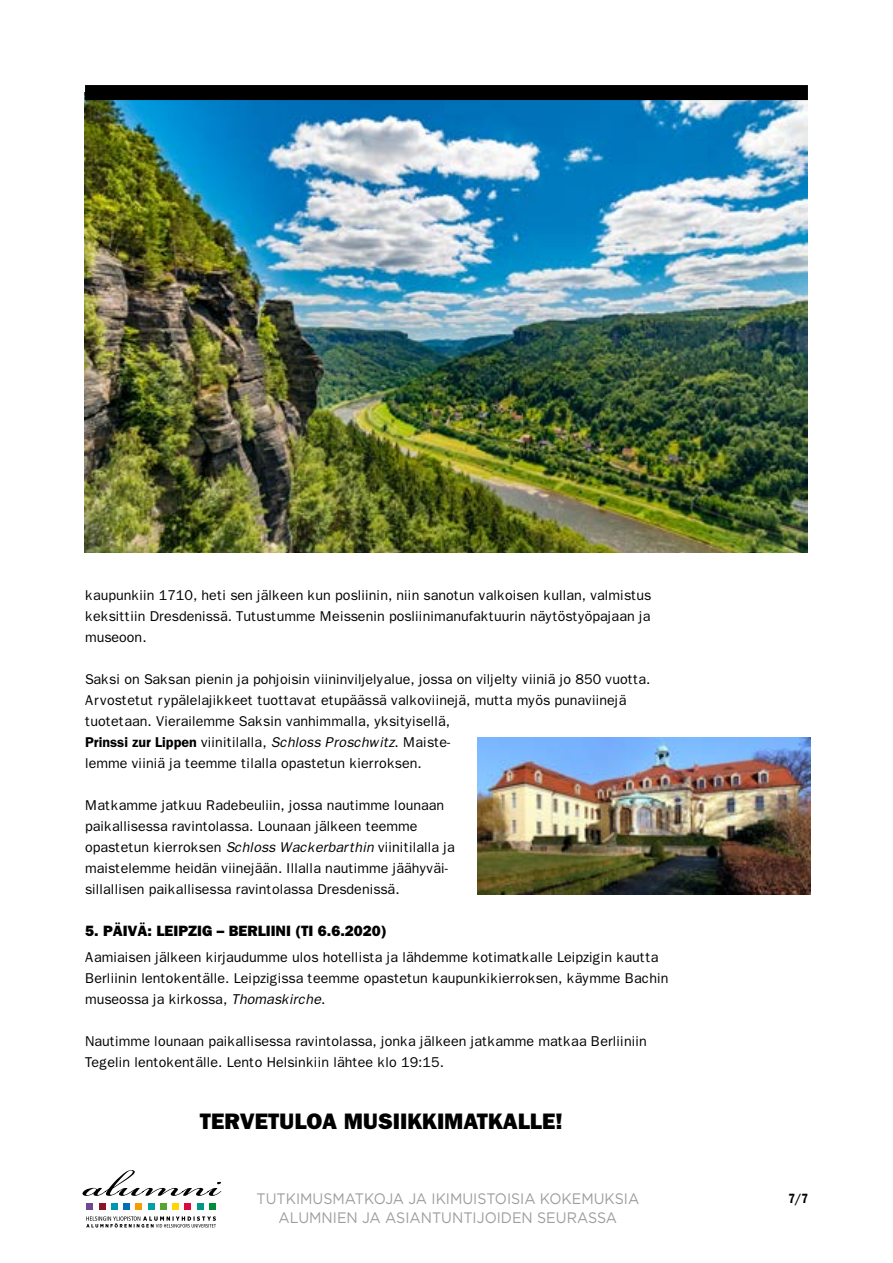
<style>
.page{position:relative;width:893px;height:1263px;background:#fff}
.page>*{position:absolute;margin:0;border:0;box-sizing:border-box;transform-origin:0 0}
.t1{font:800 22.5px "Franklin Gothic";color:#000}
.t2{font:15.15px "Gotham";color:#9d9d9c;scale:.94 1}
.t3{font:800 15px "Franklin Gothic";color:#000}
.t4{font:14.25px/21px "Franklin Gothic";color:#000}
.t5{font:600 13.5px "Franklin Gothic";color:#000;scale:.8 1}
.s1{font-weight:600}
.s2{font-style:italic}
</style>
<div class="page">
<svg style="left:82px;top:1170px;width:140px;height:26px"></svg>
<div style="left:86px;top:1203px;width:7px;height:7px;background:#6e4892"></div>
<div style="left:99px;top:1203px;width:7px;height:7px;background:#891728"></div>
<div style="left:111px;top:1203px;width:7px;height:7px;background:#0096b1"></div>
<div style="left:123px;top:1203px;width:7px;height:7px;background:#026eb3"></div>
<div style="left:135px;top:1203px;width:7px;height:7px;background:#f39f00"></div>
<div style="left:148px;top:1203px;width:7px;height:7px;background:#00a1a4"></div>
<div style="left:160px;top:1203px;width:7px;height:7px;background:#56a532"></div>
<div style="left:172px;top:1203px;width:7px;height:7px;background:#ffd700"></div>
<div style="left:185px;top:1203px;width:6px;height:7px;background:#dd083c"></div>
<div style="left:197px;top:1203px;width:7px;height:7px;background:#009788"></div>
<div style="left:209px;top:1203px;width:7px;height:7px;background:#008d39"></div>
<svg style="left:86px;top:1216px;width:130px;height:11px"></svg>
<img style="left:85px;top:100px;width:723px;height:453px">
<div style="left:85px;top:85px;width:723px;height:15px;background:#000"></div>
<img style="left:477px;top:738px;width:333px;height:156px">
<p class="t4" style="left:85px;top:585px;width:568px;text-align:justify">kaupunkiin 1710, heti sen jälkeen kun posliinin, niin sanotun valkoisen kullan, valmistus keksittiin Dresdenissä. Tutustumme Meissenin posliinimanufaktuurin näytöstyöpajaan ja museoon.</p>
<p class="t4" style="left:85px;top:669px;width:567px">Saksi on Saksan pienin ja pohjoisin viininviljelyalue, jossa on viljelty viiniä jo 850 vuotta.<br>Arvostetut rypälelajikkeet tuottavat etupäässä valkoviinejä, mutta myös punaviinejä tuotetaan. Vierailemme Saksin vanhimmalla, yksityisellä,<br><span class="s1">Prinssi zur Lippen</span> viinitilalla, <span class="s2">Schloss Proschwitz</span>. Maiste-<br>lemme viiniä ja teemme tilalla opastetun kierroksen.</p>
<p class="t4" style="left:85px;top:795px;width:371px">Matkamme jatkuu Radebeuliin, jossa nautimme lounaan paikallisessa ravintolassa. Lounaan jälkeen teemme opastetun kierroksen <span class="s2">Schloss Wackerbarthin</span> viinitilalla ja maistelemme heidän viinejään. Illalla nautimme jäähyväi&shy;sillallisen paikallisessa ravintolassa Dresdenissä.</p>
<p class="t3" style="left:85px;top:922px;width:303px">5. PÄIVÄ: LEIPZIG – BERLIINI (TI 6.6.2020)</p>
<p class="t4" style="left:85px;top:946px;width:585px">Aamiaisen jälkeen kirjaudumme ulos hotellista ja lähdemme kotimatkalle Leipzigin kautta<br>Berliinin lentokentälle. Leipzigissa teemme opastetun kaupunkikierroksen, käymme Bachin museossa ja kirkossa, <span class="s2">Thomaskirche</span>.</p>
<p class="t4" style="left:85px;top:1030px;width:563px">Nautimme lounaan paikallisessa ravintolassa, jonka jälkeen jatkamme matkaa Berliiniin<br>Tegelin lentokentälle. Lento Helsinkiin lähtee klo 19:15.</p>
<h1 class="t1" style="left:200px;top:1108px;width:364px">TERVETULOA MUSIIKKIMATKALLE!</h1>
<p class="t2" style="left:257px;top:1188px;width:409px">TUTKIMUSMATKOJA JA IKIMUISTOISIA KOKEMUKSIA</p>
<p class="t5" style="left:788px;top:1190px;width:26px">7/7</p>
<p class="t2" style="left:279px;top:1208px;width:362px">ALUMNIEN JA ASIANTUNTIJOIDEN SEURASSA</p>
</div>
